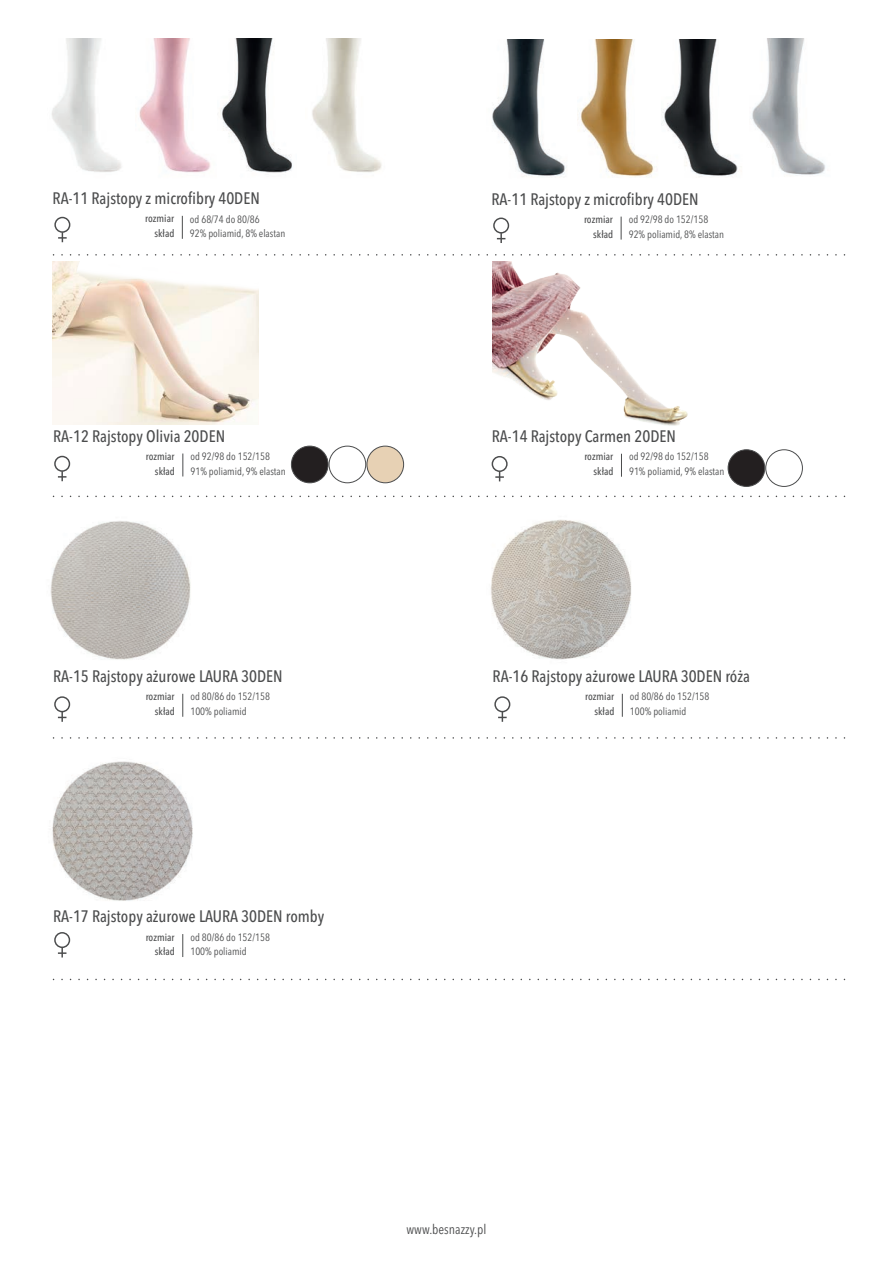
<style>
.page{position:relative;width:893px;height:1263px;background:#fff}
.page>*{position:absolute;margin:0;border:0;box-sizing:border-box;transform-origin:0 0}
.model{font:500 condensed 16.5px "Avenir Next LT Pro";color:#4b4c4d}
.opis{font:condensed 13.5px "Avenir Next LT Pro";color:#4b4c4d}
.opis-2{font:condensed 10.5px "Avenir Next LT Pro";color:#4b4c4d}
.nazwa_opisu{font:500 condensed 10.5px "Avenir Next LT Pro";color:#4b4c4d}
</style>
<div class="page">
<img style="left:491px;top:519px;width:140px;height:141px">
<img style="left:50px;top:521px;width:141px;height:139px">
<img style="left:52px;top:761px;width:141px;height:140px">
<svg style="left:183px;top:453px;width:1px;height:23px"></svg>
<svg style="left:183px;top:694px;width:1px;height:23px"></svg>
<svg style="left:183px;top:934px;width:1px;height:23px"></svg>
<svg style="left:621px;top:454px;width:1px;height:23px"></svg>
<svg style="left:622px;top:694px;width:1px;height:23px"></svg>
<div style="left:54px;top:217px;width:16px;height:16px;border:1px solid #4b4c4d;border-radius:50%"></div>
<svg style="left:58px;top:232px;width:9px;height:10px"></svg>
<div style="left:54px;top:456px;width:16px;height:16px;border:1px solid #4b4c4d;border-radius:50%"></div>
<svg style="left:58px;top:471px;width:8px;height:10px"></svg>
<div style="left:54px;top:696px;width:16px;height:16px;border:1px solid #4b4c4d;border-radius:50%"></div>
<svg style="left:58px;top:712px;width:8px;height:10px"></svg>
<div style="left:54px;top:932px;width:16px;height:16px;border:1px solid #4b4c4d;border-radius:50%"></div>
<svg style="left:58px;top:947px;width:8px;height:10px"></svg>
<div style="left:494px;top:696px;width:16px;height:16px;border:1px solid #4b4c4d;border-radius:50%"></div>
<svg style="left:498px;top:712px;width:9px;height:10px"></svg>
<div style="left:492px;top:456px;width:16px;height:16px;border:1px solid #4b4c4d;border-radius:50%"></div>
<svg style="left:495px;top:471px;width:9px;height:10px"></svg>
<div style="left:493px;top:218px;width:16px;height:16px;border:1px solid #4b4c4d;border-radius:50%"></div>
<svg style="left:497px;top:233px;width:8px;height:10px"></svg>
<svg style="left:182px;top:216px;width:1px;height:23px"></svg>
<svg style="left:621px;top:217px;width:1px;height:23px"></svg>
<img style="left:662px;top:39px;width:76px;height:138px">
<img style="left:492px;top:39px;width:74px;height:138px">
<img style="left:577px;top:39px;width:77px;height:138px">
<img style="left:752px;top:39px;width:74px;height:136px">
<img style="left:139px;top:39px;width:153px;height:134px">
<img style="left:312px;top:39px;width:70px;height:133px">
<img style="left:52px;top:262px;width:207px;height:162px">
<div style="left:329px;top:446px;width:37px;height:37px;border:1px solid #4b4c4d;border-radius:50%"></div>
<div style="left:291px;top:446px;width:37px;height:37px;background:#231f20;border-radius:50%"></div>
<div style="left:291px;top:446px;width:37px;height:37px;border:1px solid #4b4c4d;border-radius:50%"></div>
<div style="left:765px;top:449px;width:38px;height:38px;border:1px solid #4b4c4d;border-radius:50%"></div>
<div style="left:728px;top:450px;width:37px;height:36px;background:#231f20;border-radius:50%"></div>
<div style="left:728px;top:449px;width:37px;height:38px;border:1px solid #4b4c4d;border-radius:50%"></div>
<div style="left:367px;top:446px;width:37px;height:37px;background:#e7d1b4;border-radius:50%"></div>
<div style="left:367px;top:446px;width:37px;height:37px;border:1px solid #4b4c4d;border-radius:50%"></div>
<img style="left:492px;top:262px;width:196px;height:164px">
<p class="model" style="left:53px;top:188px;width:209px">RA-11 Rajstopy z microfibry 40DEN</p>
<p class="model" style="left:491px;top:189px;width:209px">RA-11 Rajstopy z microfibry 40DEN</p>
<p class="nazwa_opisu" style="left:154px;top:227px;width:22px">skład</p>
<p class="opis-2" style="left:190px;top:227px;width:97px">92% poliamid, 8% elastan</p>
<p class="nazwa_opisu" style="left:593px;top:228px;width:22px">skład</p>
<p class="opis-2" style="left:629px;top:228px;width:97px">92% poliamid, 8% elastan</p>
<p class="nazwa_opisu" style="left:145px;top:212px;width:30px">rozmiar</p>
<p class="opis-2" style="left:190px;top:213px;width:71px">od 68/74 do 80/86</p>
<p class="nazwa_opisu" style="left:584px;top:213px;width:30px">rozmiar</p>
<p class="opis-2" style="left:629px;top:213px;width:81px">od 92/98 do 152/158</p>
<p class="model" style="left:53px;top:426px;width:174px">RA-12 Rajstopy Olivia 20DEN</p>
<p class="nazwa_opisu" style="left:146px;top:450px;width:30px">rozmiar</p>
<p class="nazwa_opisu" style="left:155px;top:465px;width:22px">skład</p>
<p class="opis-2" style="left:190px;top:450px;width:81px">od 92/98 do 152/158</p>
<p class="opis-2" style="left:190px;top:465px;width:97px">91% poliamid, 9% elastan</p>
<p class="model" style="left:53px;top:666px;width:231px">RA-15 Rajstopy ażurowe LAURA 30DEN</p>
<p class="nazwa_opisu" style="left:146px;top:690px;width:30px">rozmiar</p>
<p class="nazwa_opisu" style="left:155px;top:705px;width:22px">skład</p>
<p class="opis-2" style="left:190px;top:690px;width:81px">od 80/86 do 152/158</p>
<p class="opis-2" style="left:190px;top:705px;width:58px">100% poliamid</p>
<p class="model" style="left:53px;top:906px;width:273px">RA-17 Rajstopy ażurowe LAURA 30DEN romby</p>
<p class="nazwa_opisu" style="left:146px;top:930px;width:30px">rozmiar</p>
<p class="nazwa_opisu" style="left:155px;top:945px;width:22px">skład</p>
<p class="opis-2" style="left:190px;top:931px;width:81px">od 80/86 do 152/158</p>
<p class="opis-2" style="left:190px;top:945px;width:58px">100% poliamid</p>
<p class="model" style="left:492px;top:426px;width:186px">RA-14 Rajstopy Carmen 20DEN</p>
<p class="nazwa_opisu" style="left:584px;top:450px;width:30px">rozmiar</p>
<p class="nazwa_opisu" style="left:594px;top:465px;width:22px">skład</p>
<p class="opis-2" style="left:629px;top:450px;width:81px">od 92/98 do 152/158</p>
<p class="opis-2" style="left:629px;top:465px;width:97px">91% poliamid, 9% elastan</p>
<p class="model" style="left:493px;top:666px;width:259px">RA-16 Rajstopy ażurowe LAURA 30DEN róża</p>
<p class="nazwa_opisu" style="left:585px;top:690px;width:30px">rozmiar</p>
<p class="nazwa_opisu" style="left:594px;top:705px;width:22px">skład</p>
<p class="opis-2" style="left:630px;top:690px;width:81px">od 80/86 do 152/158</p>
<p class="opis-2" style="left:630px;top:705px;width:58px">100% poliamid</p>
<p class="opis" style="left:407px;top:1221px;width:81px">www.besnazzy.pl</p>
</div>
